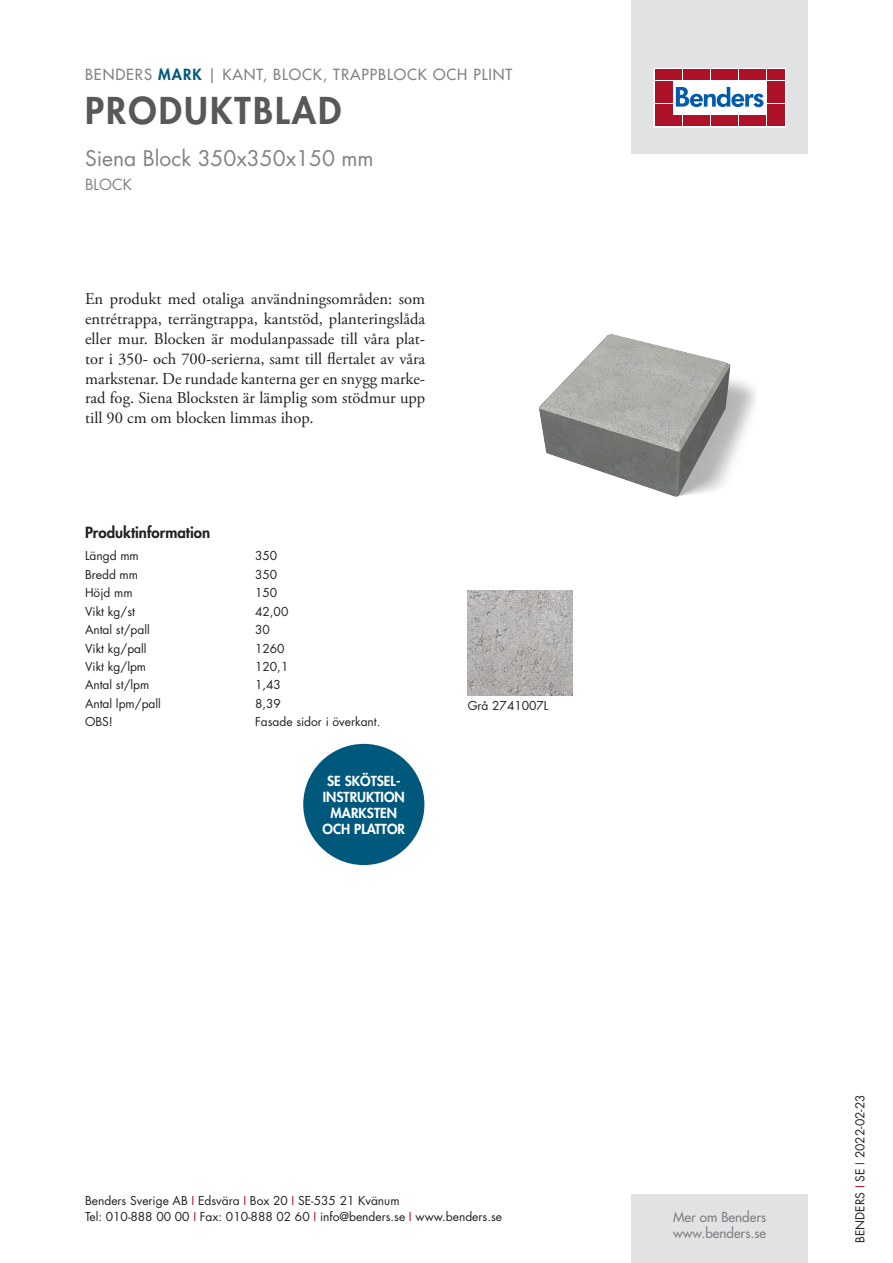
<style>
.page{position:relative;width:893px;height:1263px;background:#fff}
.page>*{position:absolute;margin:0;border:0;box-sizing:border-box;transform-origin:0 0}
.t1{font:800 36px "Futura Std";letter-spacing:.06em;color:#57585a}
.t2{font:21px "Futura Std";color:#808285}
.t3{font:16.5px/19.8px "Adobe Garamond Pro";color:#231f20;text-align:justify}
.t4{font:500 15px "Futura Std";letter-spacing:.06em;color:#808285}
.t5{font:800 15px "Futura Std";color:#231f20}
.t6{font:15px "Futura Std";color:#808285}
.t7{font:800 13.5px/16.2px "Futura Std";color:#fff;text-align:center}
.t8{font:500 13.5px/16.2px "Futura Std";color:#808285}
.t9{font:12px/16.5px "Futura Std";color:#231f20}
.s1{font-weight:800;color:#00597d}
.s2{color:#ae1229}
</style>
<div class="page">
<div style="left:631px;top:0;width:177px;height:153px;background:#e1e2e4"></div>
<div style="left:631px;top:1195px;width:177px;height:68px;background:#e1e2e4"></div>
<svg style="left:656px;top:70px;width:128px;height:55px;background:#ebc6cb"></svg>
<div style="left:654px;top:68px;width:132px;height:59px;border:1px solid #fff"></div>
<div style="left:655px;top:70px;width:8px;height:10px;background:#ae1229"></div>
<div style="left:664px;top:70px;width:8px;height:10px;background:#ae1229"></div>
<div style="left:655px;top:81px;width:8px;height:10px;background:#ae1229"></div>
<div style="left:664px;top:81px;width:8px;height:10px;background:#ae1229"></div>
<div style="left:655px;top:93px;width:8px;height:10px;background:#ae1229"></div>
<div style="left:664px;top:93px;width:8px;height:10px;background:#ae1229"></div>
<div style="left:655px;top:104px;width:8px;height:11px;background:#ae1229"></div>
<div style="left:664px;top:104px;width:8px;height:11px;background:#ae1229"></div>
<div style="left:655px;top:116px;width:8px;height:10px;background:#ae1229"></div>
<div style="left:664px;top:116px;width:8px;height:10px;background:#ae1229"></div>
<div style="left:674px;top:70px;width:8px;height:10px;background:#ae1229"></div>
<div style="left:683px;top:70px;width:8px;height:10px;background:#ae1229"></div>
<div style="left:692px;top:70px;width:8px;height:10px;background:#ae1229"></div>
<div style="left:702px;top:70px;width:8px;height:10px;background:#ae1229"></div>
<div style="left:711px;top:70px;width:8px;height:10px;background:#ae1229"></div>
<div style="left:720px;top:70px;width:8px;height:10px;background:#ae1229"></div>
<div style="left:730px;top:70px;width:8px;height:10px;background:#ae1229"></div>
<div style="left:739px;top:70px;width:8px;height:10px;background:#ae1229"></div>
<div style="left:748px;top:70px;width:8px;height:10px;background:#ae1229"></div>
<div style="left:758px;top:70px;width:8px;height:10px;background:#ae1229"></div>
<div style="left:674px;top:116px;width:8px;height:10px;background:#ae1229"></div>
<div style="left:683px;top:116px;width:8px;height:10px;background:#ae1229"></div>
<div style="left:692px;top:116px;width:8px;height:10px;background:#ae1229"></div>
<div style="left:702px;top:116px;width:8px;height:10px;background:#ae1229"></div>
<div style="left:711px;top:116px;width:8px;height:10px;background:#ae1229"></div>
<div style="left:720px;top:116px;width:8px;height:10px;background:#ae1229"></div>
<div style="left:730px;top:116px;width:8px;height:10px;background:#ae1229"></div>
<div style="left:739px;top:116px;width:8px;height:10px;background:#ae1229"></div>
<div style="left:748px;top:116px;width:8px;height:10px;background:#ae1229"></div>
<div style="left:758px;top:116px;width:8px;height:10px;background:#ae1229"></div>
<div style="left:767px;top:70px;width:8px;height:10px;background:#ae1229"></div>
<div style="left:776px;top:70px;width:8px;height:10px;background:#ae1229"></div>
<div style="left:767px;top:81px;width:8px;height:10px;background:#ae1229"></div>
<div style="left:776px;top:81px;width:8px;height:10px;background:#ae1229"></div>
<div style="left:767px;top:93px;width:8px;height:10px;background:#ae1229"></div>
<div style="left:776px;top:93px;width:8px;height:10px;background:#ae1229"></div>
<div style="left:767px;top:104px;width:8px;height:11px;background:#ae1229"></div>
<div style="left:776px;top:104px;width:8px;height:11px;background:#ae1229"></div>
<div style="left:767px;top:116px;width:8px;height:10px;background:#ae1229"></div>
<div style="left:776px;top:116px;width:8px;height:10px;background:#ae1229"></div>
<svg style="left:676px;top:87px;width:87px;height:20px;background:#8ab3d7"></svg>
<div style="left:303px;top:744px;width:121px;height:121px;background:#00597d;border-radius:50%"></div>
<img style="left:539px;top:334px;width:217px;height:163px">
<img style="left:468px;top:590px;width:105px;height:105px">
<p class="t4" style="left:85px;top:65px;width:429px">BENDERS <span class="s1">MARK</span> | KANT, BLOCK, TRAPPBLOCK OCH PLINT</p>
<h1 class="t1" style="left:85px;top:87px;width:258px">PRODUKTBLAD</h1>
<p class="t2" style="left:85px;top:144px;width:290px">Siena Block 350x350x150 mm</p>
<p class="t6" style="left:85px;top:175px;width:48px">BLOCK</p>
<p class="t3" style="left:85px;top:290px;width:342px">En produkt med otaliga användningsområden: som entrétrappa, terrängtrappa, kantstöd, planteringslåda eller mur. Blocken är modulanpassade till våra plat&shy;tor i 350- och 700-serierna, samt till flertalet av våra markstenar. De rundade kanterna ger en snygg marke&shy;rad fog. Siena Blocksten är lämplig som stödmur upp till 90 cm om blocken limmas ihop.</p>
<p class="t5" style="left:85px;top:522px;width:127px">Produktinformation</p>
<p class="t9" style="left:85px;top:548px;width:55px">Längd mm</p>
<p class="t9" style="left:255px;top:548px;width:24px">350</p>
<p class="t9" style="left:85px;top:566px;width:55px">Bredd mm</p>
<p class="t9" style="left:255px;top:566px;width:24px">350</p>
<p class="t9" style="left:85px;top:585px;width:49px">Höjd mm</p>
<p class="t9" style="left:255px;top:585px;width:24px">150</p>
<p class="t9" style="left:85px;top:603px;width:51px">Vikt kg/st</p>
<p class="t9" style="left:255px;top:603px;width:35px">42,00</p>
<p class="t9" style="left:85px;top:621px;width:66px">Antal st/pall</p>
<p class="t9" style="left:255px;top:621px;width:16px">30</p>
<p class="t9" style="left:85px;top:640px;width:63px">Vikt kg/pall</p>
<p class="t9" style="left:255px;top:640px;width:31px">1260</p>
<p class="t9" style="left:85px;top:658px;width:63px">Vikt kg/lpm</p>
<p class="t9" style="left:255px;top:658px;width:35px">120,1</p>
<p class="t9" style="left:85px;top:677px;width:66px">Antal st/lpm</p>
<p class="t9" style="left:255px;top:677px;width:27px">1,43</p>
<p class="t9" style="left:85px;top:695px;width:77px">Antal lpm/pall</p>
<p class="t9" style="left:255px;top:695px;width:27px">8,39</p>
<p class="t9" style="left:85px;top:714px;width:29px">OBS!</p>
<p class="t9" style="left:255px;top:714px;width:127px">Fasade sidor i överkant.</p>
<p class="t7" style="left:323px;top:772px;width:84px">SE SKÖTSEL-<br>INSTRUKTION<br>MARKSTEN<br>OCH PLATTOR</p>
<p class="t9" style="left:468px;top:697px;width:82px">Grå 2741007L</p>
<p class="t9" style="left:85px;top:1192px;width:418px">Benders Sverige AB <span class="s2">I</span> Edsvära <span class="s2">I</span> Box 20 <span class="s2">I</span> SE-535 21 Kvänum<br>Tel: 010-888 00 00 <span class="s2">I</span> Fax: 010-888 02 60 <span class="s2">I</span> info@benders.se <span class="s2">I</span> www.benders.se</p>
<p class="t8" style="left:673px;top:1209px;width:95px">Mer om Benders www.benders.se</p>
<p class="t9" style="left:852px;top:1243px;width:150px;rotate:-90deg">BENDERS <span class="s2">I</span> SE <span class="s2">I</span> 2022-02-23</p>
</div>
